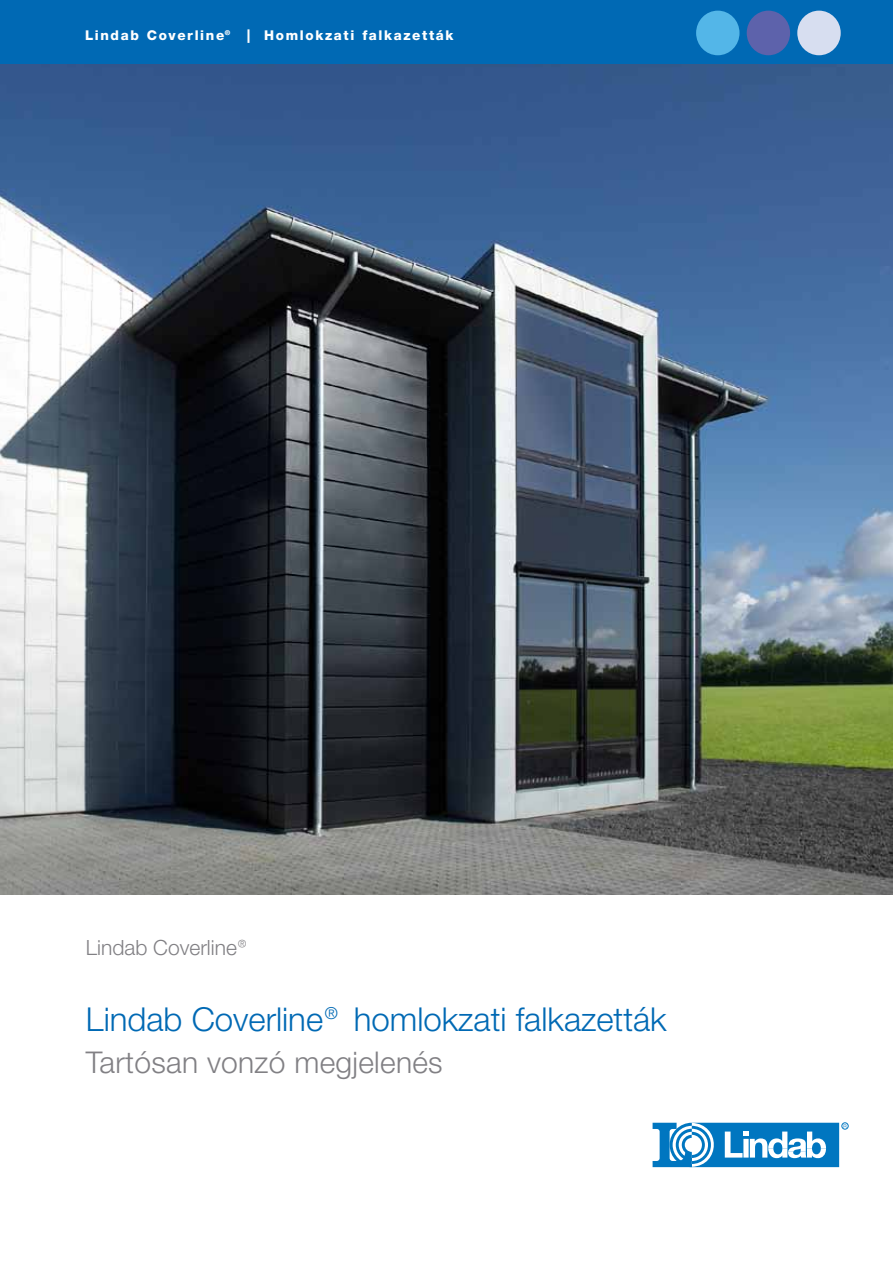
<style>
.page{position:relative;width:893px;height:1263px;background:#fff}
.page>*{position:absolute;margin:0;border:0;box-sizing:border-box;transform-origin:0 0}
.t1{font:300 33px "Helvetica Neue CE";color:#0069b4}
.t2{font:300 30px "Helvetica Neue CE";letter-spacing:.01em;color:#818084}
.t3{font:300 21px "Helvetica Neue CE";color:#818084}
.t4{font:800 13.5px "Helvetica Neue CE";letter-spacing:.12em;color:#fff}
</style>
<div class="page">
<img style="left:0;top:64px;width:893px;height:830px">
<div style="left:0;top:0;width:893px;height:64px;background:#0069b4"></div>
<div style="left:696px;top:11px;width:43px;height:44px;background:#53b6e8;border-radius:50%"></div>
<div style="left:747px;top:11px;width:43px;height:44px;background:#5d62ab;border-radius:50%"></div>
<div style="left:797px;top:11px;width:44px;height:44px;background:#d7def0;border-radius:50%"></div>
<svg style="left:653px;top:1123px;width:195px;height:44px"></svg>
<p class="t4" style="left:85px;top:27px;width:370px">Lindab Coverline® | Homlokzati falkazetták</p>
<h3 class="t3" style="left:86px;top:935px;width:166px">Lindab Coverline®</h3>
<h1 class="t1" style="left:86px;top:999px;width:582px">Lindab Coverline® homlokzati falkazetták</h1>
<h2 class="t2" style="left:86px;top:1044px;width:358px">Tartósan vonzó megjelenés</h2>
</div>
